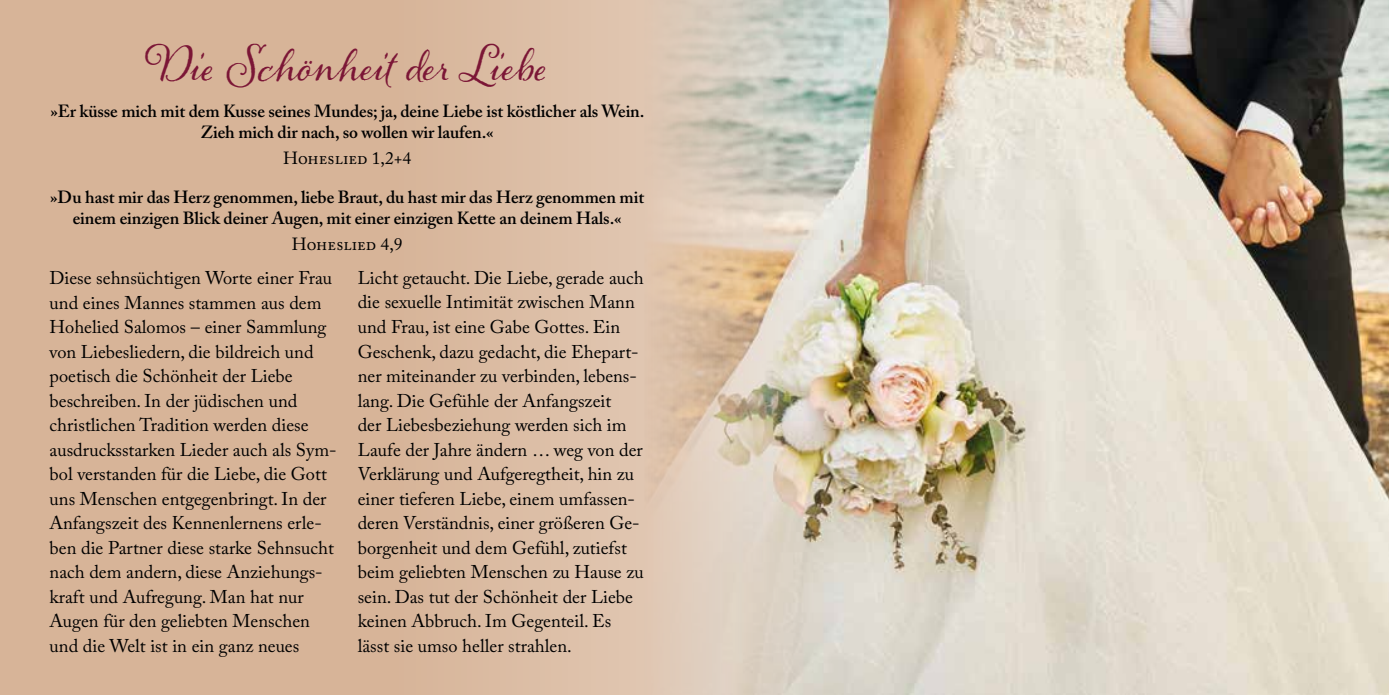
<style>
.page{position:relative;width:1389px;height:695px;background:#fff}
.page>*{position:absolute;margin:0;border:0;box-sizing:border-box;transform-origin:0 0}
.t1{font:43.75px "Alana PRO";color:#7b1636}
.t2{font:18.38px/24.5px "Adobe Caslon Pro";color:#000}
.t3{font:600 17.5px/21px "Adobe Caslon Pro";letter-spacing:-.005em;color:#000;text-align:center}
.t4{font:17.5px "Adobe Caslon Pro";color:#000}
</style>
<div class="page">
<svg style="left:0;top:0;width:645px;height:694px;background:#d8b79c"></svg>
<img style="left:645px;top:0;width:744px;height:694px">
<h1 class="t1" style="left:147px;top:39px;width:402px">Die Schönheit der Liebe</h1>
<p class="t3" style="left:51px;top:100px;width:596px">»Er küsse mich mit dem Kusse seines Mundes; ja, deine Liebe ist köstlicher als Wein.<br>Zieh mich dir nach, so wollen wir laufen.«</p>
<p class="t4" style="left:283px;top:148px;width:130px">Hoheslied 1,2+4</p>
<p class="t3" style="left:50px;top:186px;width:596px">»Du hast mir das Herz genommen, liebe Braut, du hast mir das Herz genommen mit einem einzigen Blick deiner Augen, mit einer einzigen Kette an deinem Hals.«</p>
<p class="t4" style="left:292px;top:234px;width:112px">Hoheslied 4,9</p>
<p class="t2" style="left:50px;top:265px;width:289px">Diese sehnsüchtigen Worte einer Frau und eines Mannes stammen aus dem Hohelied Salomos – einer Sammlung von Liebesliedern, die bildreich und poetisch die Schönheit der Liebe beschreiben. In der jüdischen und christlichen Tradition werden diese ausdrucksstarken Lieder auch als Sym&shy;bol verstanden für die Liebe, die Gott uns Menschen entgegenbringt. In der Anfangszeit des Kennenlernens erle&shy;ben die Partner diese starke Sehnsucht nach dem andern, diese Anziehungs&shy;kraft und Aufregung. Man hat nur Augen für den geliebten Menschen und die Welt ist in ein ganz neues</p>
<p class="t2" style="left:358px;top:265px;width:288px">Licht getaucht. Die Liebe, gerade auch die sexuelle Intimität zwischen Mann und Frau, ist eine Gabe Gottes. Ein Geschenk, dazu gedacht, die Ehepart&shy;ner miteinander zu verbinden, lebens&shy;lang. Die Gefühle der Anfangszeit<br>der Liebesbeziehung werden sich im Laufe der Jahre ändern … weg von der Verklärung und Aufgeregtheit, hin zu einer tieferen Liebe, einem umfassen&shy;deren Verständnis, einer größeren Ge&shy;borgenheit und dem Gefühl, zutiefst beim geliebten Menschen zu Hause zu sein. Das tut der Schönheit der Liebe keinen Abbruch. Im Gegenteil. Es lässt sie umso heller strahlen.</p>
</div>
